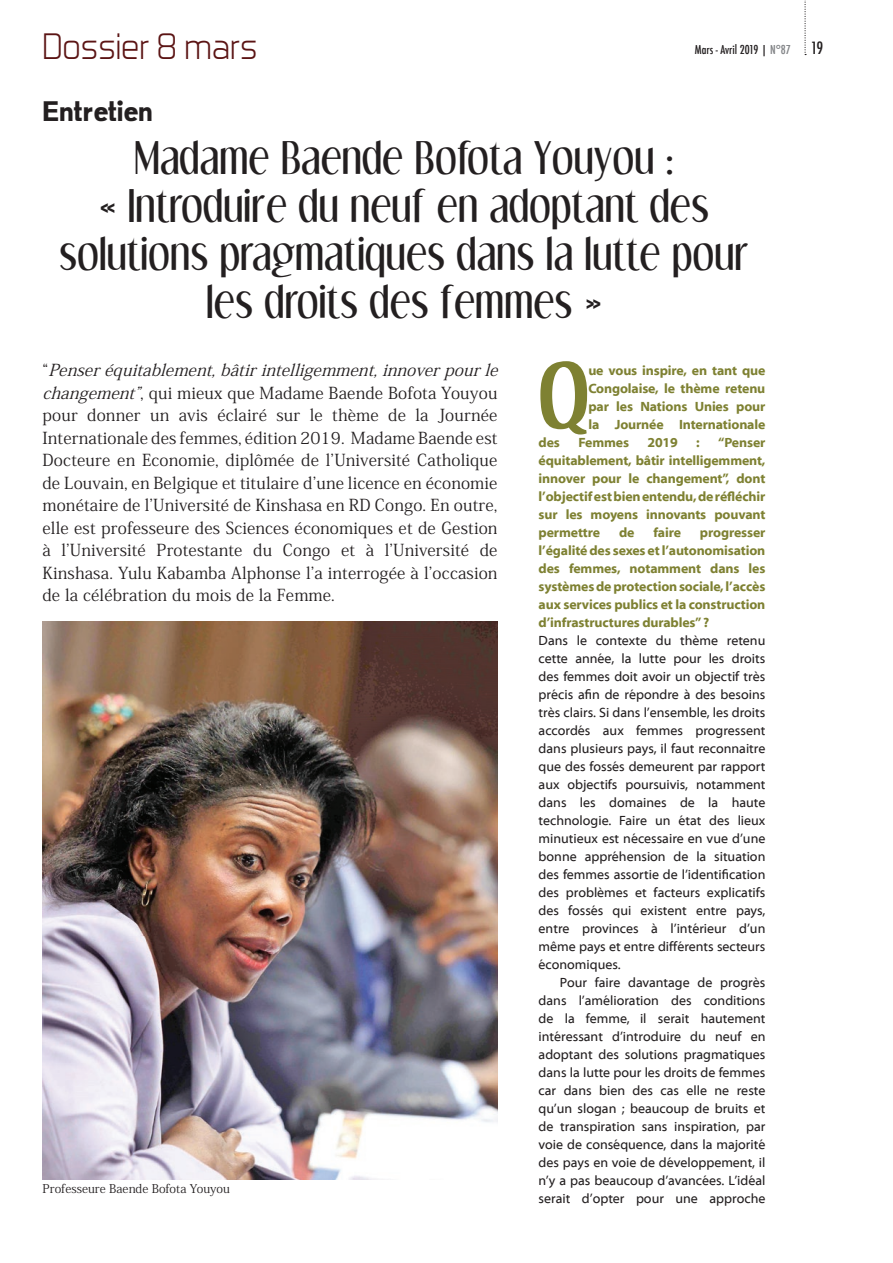
<style>
.page{position:relative;width:893px;height:1263px;background:#fff}
.page>*{position:absolute;margin:0;border:0;box-sizing:border-box;transform-origin:0 0}
.t1{font:700 77.4px "Dream Orphans";color:#7e8132}
.t2{font:39px/48px "Dream Orphans";letter-spacing:.02em;color:#231f20;text-align:center}
.t3{font:300 37.5px "Aero Matics";color:#5b1414}
.t4{font:27px "Maximum Impact";letter-spacing:.02em;color:#231f20}
.t5{font:16.5px/22.5px "Koz Min Pr 6 N";letter-spacing:.01em;color:#231f20}
.t6{font:13.5px/18px "Myriad Web Pro";color:#231f20;text-align:justify}
.t7{font:700 13.5px/18px "Myriad Web Pro";letter-spacing:-.01em;color:#7e8132;text-align:justify}
.t8{font:12px "Koz Min Pr 6 N";color:#231f20}
.t9{font:500 condensed 12px "Futura";color:#231f20}
.s1{color:#808285}
.s2{font-size:16.5px}
.s3{font-style:italic}
</style>
<div class="page">
<svg style="left:804px;top:0;width:2px;height:55px"></svg>
<img style="left:43px;top:621px;width:454px;height:558px">
<h3 class="t3" style="left:43px;top:24px;width:217px">Dossier 8 mars</h3>
<p class="t9" style="left:695px;top:42px;width:130px">Mars - Avril 2019 | <span class="s1">N°87</span> <span class="s2">19</span></p>
<h3 class="t4" style="left:43px;top:94px;width:112px">Entretien</h3>
<h2 class="t2" style="left:59px;top:133px;width:691px">Madame Baende Bofota Youyou :<br>« Introduire du neuf en adoptant des solutions pragmatiques dans la lutte pour les droits des femmes »</h2>
<p class="t5" style="left:43px;top:359px;width:464px">“ <span class="s3">Penseréquitablement,bâtirintelligemment,innoverpourle changement”</span>, qui mieux que Madame Baende Bofota Youyou pour donner un avis éclairé sur le thème de la Journée Internationale des femmes, édition 2019. Madame Baende est Docteure en Economie, diplômée de l’Université Catholique de Louvain, en Belgique et titulaire d’une licence en économie monétaire de l’Université de Kinshasa en RD Congo. En outre, elle est professeure des Sciences économiques et de Gestion à l’Université Protestante du Congo et à l’Université de Kinshasa. Yulu Kabamba Alphonse l’a interrogée à l’occasion de la célébration du mois de la Femme.</p>
<p class="t8" style="left:43px;top:1182px;width:189px">Professeure Baende Bofota Youyou</p>
<h1 class="t1" style="left:539px;top:349px;width:52px">Q</h1>
<p class="t7" style="left:588px;top:362px;width:179px">ue vous inspire, en tant que Congolaise, le thème retenu par les Nations Unies pour la Journée Internationale</p>
<p class="t7" style="left:539px;top:434px;width:23px">des</p>
<p class="t7" style="left:578px;top:434px;width:52px">Femmes</p>
<p class="t7" style="left:647px;top:434px;width:32px">2019</p>
<p class="t7" style="left:696px;top:434px;width:5px">:</p>
<p class="t7" style="left:539px;top:434px;width:228px;text-indent:180px">“Penser équitablement, bâtir intelligemment, innover pour le changement’’, dont l’objectif est bien entendu, de réfléchir sur les moyens innovants pouvant permettre</p>
<p class="t7" style="left:619px;top:524px;width:17px">de</p>
<p class="t7" style="left:653px;top:524px;width:29px">faire</p>
<p class="t7" style="left:539px;top:524px;width:228px;text-indent:161px">progresser l’égalité des sexes et l’autonomisation des femmes, notamment dans les systèmes de protection sociale, l’accès aux services publics et la construction d’infrastructures durables” ?</p>
<p class="t6" style="left:539px;top:632px;width:228px">Dans le contexte du thème retenu cette année, la lutte pour les droits des femmes doit avoir un objectif très précis afin de répondre à des besoins très clairs. Si dans l’ensemble, les droits accordés aux femmes progressent dans plusieurs pays, il faut reconnaitre que des fossés demeurent par rapport aux objectifs poursuivis, notamment dans les domaines de la haute technologie. Faire un état des lieux minutieux est nécessaire en vue d’une bonne appréhension de la situation des femmes assortie de l’identification des problèmes et facteurs explicatifs des fossés qui existent entre pays, entre provinces à l’intérieur d’un même pays et entre différents secteurs économiques.</p>
<p class="t6" style="left:539px;top:974px;width:228px;text-indent:21px">Pour faire davantage de progrès dans l’amélioration des conditions de la femme, il serait hautement intéressant d’introduire du neuf en adoptant des solutions pragmatiques dans la lutte pour les droits de femmes car dans bien des cas elle ne reste qu’un slogan ; beaucoup de bruits et de transpiration sans inspiration, par voie de conséquence, dans la majorité des pays en voie de développement, il n’y a pas beaucoup d’avancées. L’idéal serait d’opter pour une approche</p>
</div>
